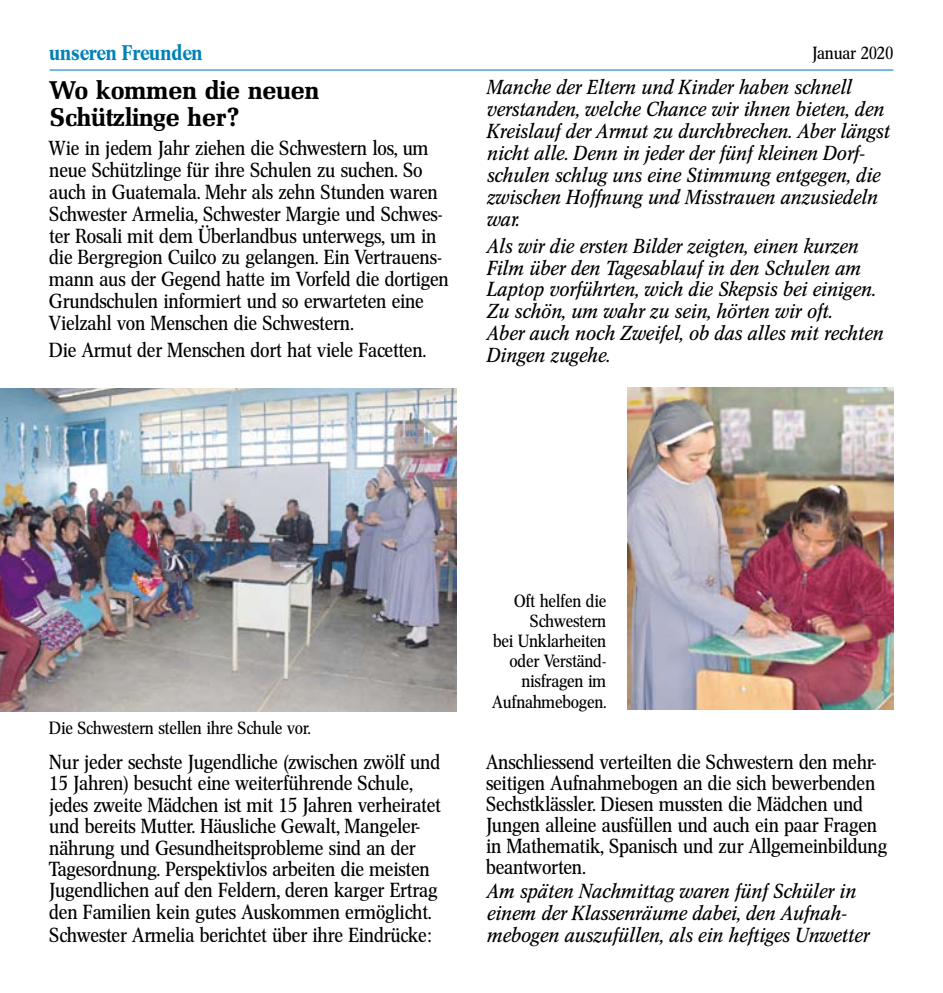
<style>
.page{position:relative;width:943px;height:993px;background:#fff}
.page>*{position:absolute;margin:0;border:0;box-sizing:border-box;transform-origin:0 0}
.t1{font:25.38px/26.2px "Mel Bol";color:#000}
.t2{font:21px "Cnn Med";color:#0081b8}
.t3{font:20.12px/21.9px "Cnn Reg";color:#000;scale:1.05 1}
.t4{font:20.12px/21.9px "Cnn Ita";letter-spacing:.015em;color:#000;scale:1.05 1}
.t5{font:17.5px/20.3px "Cnn Reg";color:#000;text-align:right;scale:1.05 1}
</style>
<div class="page">
<hr style="left:50px;top:69px;width:843px;height:1px;background:#0081b8">
<img style="left:628px;top:387px;width:265px;height:322px">
<img style="left:0;top:388px;width:456px;height:323px">
<p class="t2" style="left:50px;top:40px;width:155px">unseren Freunden</p>
<p class="t5" style="left:812px;top:43px;width:78px">Januar 2020</p>
<p class="t1" style="left:50px;top:77px;width:271px">Wo kommen die neuen<br>Schützlinge her?</p>
<p class="t3" style="left:50px;top:137px;width:382px">Wie in jedem Jahr ziehen die Schwestern los, um neue Schützlinge für ihre Schulen zu suchen. So auch in Guatemala. Mehr als zehn Stunden waren Schwester Armelia, Schwester Margie und Schwes&shy;ter Rosali mit dem Überlandbus unterwegs, um in die Bergregion Cuilco zu gelangen. Ein Vertrauens&shy;mann aus der Gegend hatte im Vorfeld die dortigen Grundschulen informiert und so erwarteten eine Vielzahl von Menschen die Schwestern.</p>
<p class="t3" style="left:50px;top:339px;width:360px">Die Armut der Menschen dort hat viele Facetten.</p>
<p class="t4" style="left:486px;top:77px;width:385px">Manche der Eltern und Kinder haben schnell verstanden, welche Chance wir ihnen bieten, den Kreislauf der Armut zu durchbrechen. Aber längst nicht alle. Denn in jeder der fünf kleinen Dorf&shy;schulen schlug uns eine Stimmung entgegen, die zwischen Hoffnung und Misstrauen anzusiedeln war.</p>
<p class="t4" style="left:486px;top:235px;width:379px">Als wir die ersten Bilder zeigten, einen kurzen Film über den Tagesablauf in den Schulen am Laptop vorführten, wich die Skepsis bei einigen.<br>Zu schön, um wahr zu sein, hörten wir oft.<br>Aber auch noch Zweifel, ob das alles mit rechten Dingen zugehe.</p>
<p class="t5" style="left:50px;top:718px;width:250px">Die Schwestern stellen ihre Schule vor.</p>
<p class="t3" style="left:50px;top:751px;width:374px;line-height:21.3px">Nur jeder sechste Jugendliche (zwischen zwölf und 15 Jahren) besucht eine weiterführende Schule, jedes zweite Mädchen ist mit 15 Jahren verheiratet und bereits Mutter. Häusliche Gewalt, Mangeler&shy;nährung und Gesundheitsprobleme sind an der Tagesordnung. Perspektivlos arbeiten die meisten Jugendlichen auf den Feldern, deren karger Ertrag den Familien kein gutes Auskommen ermöglicht.</p>
<p class="t3" style="left:50px;top:924px;width:365px">Schwester Armelia berichtet über ihre Eindrücke:</p>
<p class="t5" style="left:492px;top:590px;width:110px">Oft helfen die<br>Schwestern<br>bei Unklarheiten oder Verständ&shy;nisfragen im<br>Aufnahmebogen.</p>
<p class="t3" style="left:486px;top:751px;width:383px;line-height:21px">Anschliessend verteilten die Schwestern den mehr&shy;seitigen Aufnahmebogen an die sich bewerbenden Sechstklässler. Diesen mussten die Mädchen und Jungen alleine ausfüllen und auch ein paar Fragen in Mathematik, Spanisch und zur Allgemeinbildung beantworten.</p>
<p class="t4" style="left:486px;top:880px;width:365px">Am späten Nachmittag waren fünf Schüler in einem der Klassenräume dabei, den Aufnah&shy;mebogen auszufüllen, als ein heftiges Unwetter</p>
</div>
